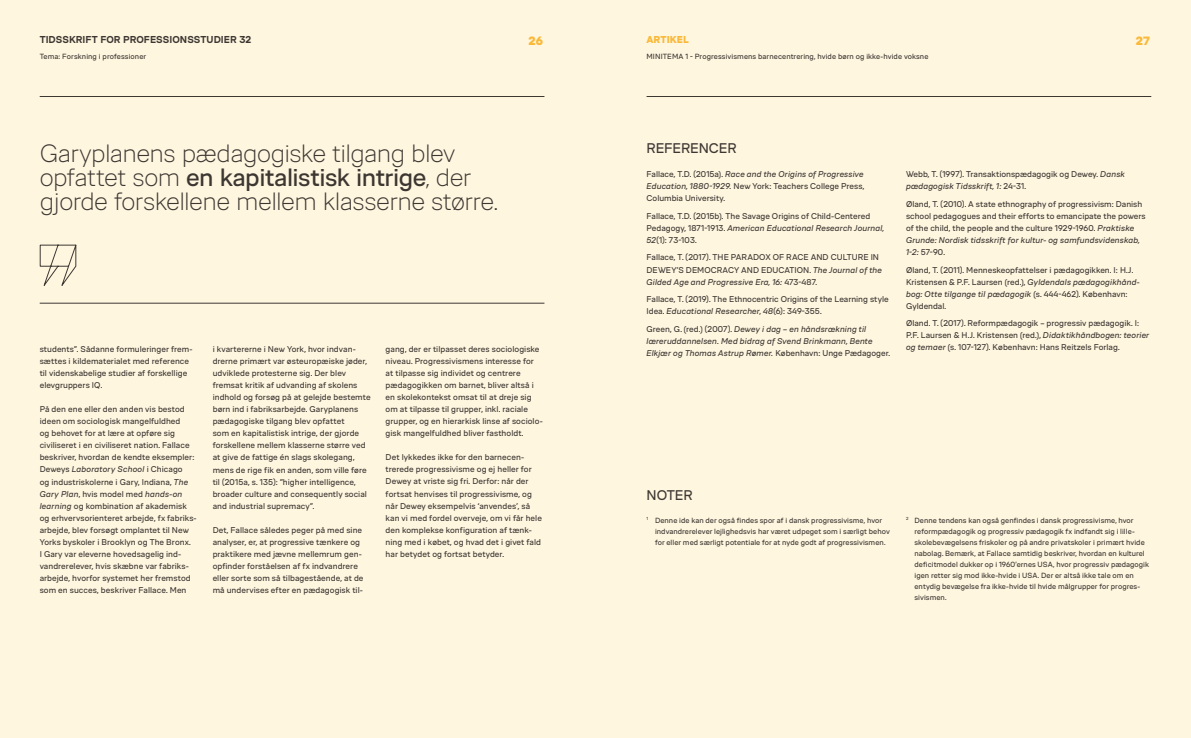
<style>
.page{position:relative;width:1191px;height:738px;background:#fff}
.page>*{position:absolute;margin:0;border:0;box-sizing:border-box;transform-origin:0 0}
.t1{font:300 25px/24px "VIA Type";letter-spacing:-.025em;color:#3d3732}
.t2{font:14px "VIA Type";letter-spacing:-.01em;color:#3d3732}
.t3{font:900 12px "VIA Type";color:#fab938}
.t4{font:700 10px "VIA Type";letter-spacing:.005em;color:#3d3732}
.t5{font:900 10px "VIA Type";letter-spacing:.005em;color:#fab938}
.t6{font:8.4px/12px "VIA Type";letter-spacing:.005em;color:#3d3732}
.t7{font:italic 8.4px/12px "VIA Type";color:#3d3732}
.t8{font:7.5px/11px "VIA Type";letter-spacing:.005em;color:#3d3732}
.s1{font-weight:400}
.s2{font-style:italic}
.s3{font-style:normal}
</style>
<div class="page">
<div style="left:0;top:0;width:595px;height:737px;background:#fff6e0"></div>
<div style="left:595px;top:0;width:596px;height:737px;background:#fff6e0"></div>
<svg style="left:39px;top:244px;width:38px;height:42px"></svg>
<hr style="left:40px;top:303px;width:504px;height:1px;background:#3d3732">
<hr style="left:40px;top:96px;width:504px;height:1px;background:#3d3732">
<hr style="left:646px;top:96px;width:505px;height:1px;background:#3d3732">
<p class="t4" style="left:40px;top:34px;width:213px">TIDSSKRIFT FOR PROFESSIONSSTUDIER 32</p>
<h3 class="t3" style="left:528px;top:34px;width:16px">26</h3>
<p class="t5" style="left:646px;top:34px;width:44px">ARTIKEL</p>
<h3 class="t3" style="left:1136px;top:34px;width:15px">27</h3>
<p class="t8" style="left:40px;top:51px;width:108px">Tema: Forskning i professioner</p>
<p class="t8" style="left:646px;top:51px;width:283px">MINITEMA 1 - Progressivismens barnecentrering, hvide børn og ikke-hvide voksne</p>
<h1 class="t1" style="left:40px;top:141px;width:459px">Garyplanens pædagogiske tilgang blev opfattet som <span class="s1">en kapitalistisk intrige</span>, der gjorde forskellene mellem klasserne større.</h1>
<p class="t6" style="left:40px;top:343px;width:154px">students”. Sådanne formuleringer frem&shy;sættes i kildematerialet med reference til videnskabelige studier af forskellige elevgruppers IQ.</p>
<p class="t6" style="left:40px;top:403px;width:158px">På den ene eller den anden vis bestod ideen om sociologisk mangelfuldhed<br>og behovet for at lære at opføre sig civiliseret i en civiliseret nation. Fallace beskriver, hvordan de kendte eksempler:<br>Deweys <span class="s2">Laboratory School</span> i Chicago<br>og industriskolerne i Gary, Indiana, <span class="s2">The Gary Plan</span>, hvis model med <span class="s2">hands-on learning</span> og kombination af akademisk og erhvervsorienteret arbejde, fx fabriks&shy;arbejde, blev forsøgt omplantet til New Yorks byskoler i Brooklyn og The Bronx.<br>I Gary var eleverne hovedsagelig ind&shy;vandrerelever, hvis skæbne var fabriks&shy;arbejde, hvorfor systemet her fremstod som en succes, beskriver Fallace. Men</p>
<p class="t6" style="left:213px;top:343px;width:159px">i kvartererne i New York, hvor indvan&shy;drerne primært var østeuropæiske jøder, udviklede protesterne sig. Der blev fremsat kritik af udvanding af skolens indhold og forsøg på at gelejde bestemte børn ind i fabriksarbejde. Garyplanens pædagogiske tilgang blev opfattet<br>som en kapitalistisk intrige, der gjorde forskellene mellem klasserne større ved at give de fattige én slags skolegang, mens de rige fik en anden, som ville føre til (2015a, s. 135): ”higher intelligence, broader culture and consequently social and industrial supremacy”.</p>
<p class="t6" style="left:213px;top:523px;width:152px">Det, Fallace således peger på med sine analyser, er, at progressive tænkere og praktikere med jævne mellemrum gen&shy;opfinder forståelsen af fx indvandrere eller sorte som så tilbagestående, at de må undervises efter en pædagogisk til-</p>
<p class="t6" style="left:386px;top:343px;width:159px">gang, der er tilpasset deres sociologiske niveau. Progressivismens interesse for at tilpasse sig individet og centrere pædagogikken om barnet, bliver altså i en skolekontekst omsat til at dreje sig om at tilpasse til grupper, inkl. raciale grupper, og en hierarkisk linse af sociolo&shy;gisk mangelfuldhed bliver fastholdt.</p>
<p class="t6" style="left:386px;top:451px;width:158px">Det lykkedes ikke for den barnecen&shy;trerede progressivisme og ej heller for Dewey at vriste sig fri. Derfor: når der fortsat henvises til progressivisme, og når Dewey eksempelvis ‘anvendes’, så kan vi med fordel overveje, om vi får hele den komplekse konfiguration af tænk&shy;ning med i købet, og hvad det i givet fald har betydet og fortsat betyder.</p>
<h2 class="t2" style="left:646px;top:140px;width:92px">REFERENCER</h2>
<p class="t6" style="left:646px;top:168px;width:219px;text-align:justify">Fallace, T.D. (2015a). <span class="s2">Race and the Origins of Progressive Education, 1880-1929.</span> New York: Teachers College Press, Columbia University.</p>
<p class="t6" style="left:646px;top:210px;width:239px">Fallace, T.D. (2015b). The Savage Origins of Child-Centered<br>Pedagogy, 1871-1913. <span class="s2">American Educational Research Journal,<br>52</span>(1): 73-103.</p>
<p class="t6" style="left:646px;top:251px;width:237px">Fallace, T. (2017). THE PARADOX OF RACE AND CULTURE IN<br>DEWEY’S DEMOCRACY AND EDUCATION. <span class="s2">The Journal of the<br>Gilded Age and Progressive Era, 16:</span> 473-487.</p>
<p class="t6" style="left:646px;top:293px;width:244px">Fallace, T. (2019). The Ethnocentric Origins of the Learning style<br>Idea. <span class="s2">Educational Researcher</span>, <span class="s2">48</span>(6): 349-355.</p>
<p class="t7" style="left:646px;top:323px;width:245px"><span class="s3">Green, G. (red.) (2007).</span> Dewey i dag – en håndsrækning til læreruddannelsen. Med bidrag af Svend Brinkmann, Bente<br>Elkjær og Thomas Astrup Rømer. <span class="s3">København: Unge Pædagoger.</span></p>
<p class="t6" style="left:906px;top:168px;width:220px">Webb, T. (1997). Transaktionspædagogik og Dewey. <span class="s2">Dansk pædagogisk Tidsskrift, 1:</span> 24-31.</p>
<p class="t6" style="left:906px;top:198px;width:241px">Øland, T. (2010). A state ethnography of progressivism: Danish school pedagogues and their efforts to emancipate the powers of the child, the people and the culture 1929-1960. <span class="s2">Praktiske Grunde: Nordisk tidsskrift for kultur- og samfundsvidenskab, 1-2:</span> 57-90.</p>
<p class="t6" style="left:906px;top:263px;width:235px">Øland, T. (2011). Menneskeopfattelser i pædagogikken. I: H.J.<br>Kristensen &amp; P.F. Laursen (red.), <span class="s2">Gyldendals pædagogikhånd&shy;bog: Otte tilgange til pædagogik</span> (s. 444-462). København:<br>Gyldendal.</p>
<p class="t6" style="left:906px;top:317px;width:245px">Øland. T. (2017). Reformpædagogik – progressiv pædagogik. I:<br>P.F. Laursen &amp; H.J. Kristensen (red.), <span class="s2">Didaktikhåndbogen: teorier og temaer</span> (s. 107-127). København: Hans Reitzels Forlag.</p>
<h2 class="t2" style="left:646px;top:486px;width:48px">NOTER</h2>
<p class="t8" style="left:655px;top:514px;width:236px;text-indent:-9px"><sup>1</sup> Denne ide kan der også findes spor af i dansk progressivisme, hvor indvandrerelever lejlighedsvis har været udpeget som i særligt behov for eller med særligt potentiale for at nyde godt af progressivismen.</p>
<p class="t8" style="left:914px;top:514px;width:236px;text-indent:-9px"><sup>2</sup> Denne tendens kan også genfindes i dansk progressivisme, hvor reformpædagogik og progressiv pædagogik fx indfandt sig i lille&shy;skolebevægelsens friskoler og på andre privatskoler i primært hvide nabolag. Bemærk, at Fallace samtidig beskriver, hvordan en kulturel deficitmodel dukker op i 1960’ernes USA, hvor progressiv pædagogik igen retter sig mod ikke-hvide i USA. Der er altså ikke tale om en entydig bevægelse fra ikke-hvide til hvide målgrupper for progres&shy;sivismen.</p>
</div>
